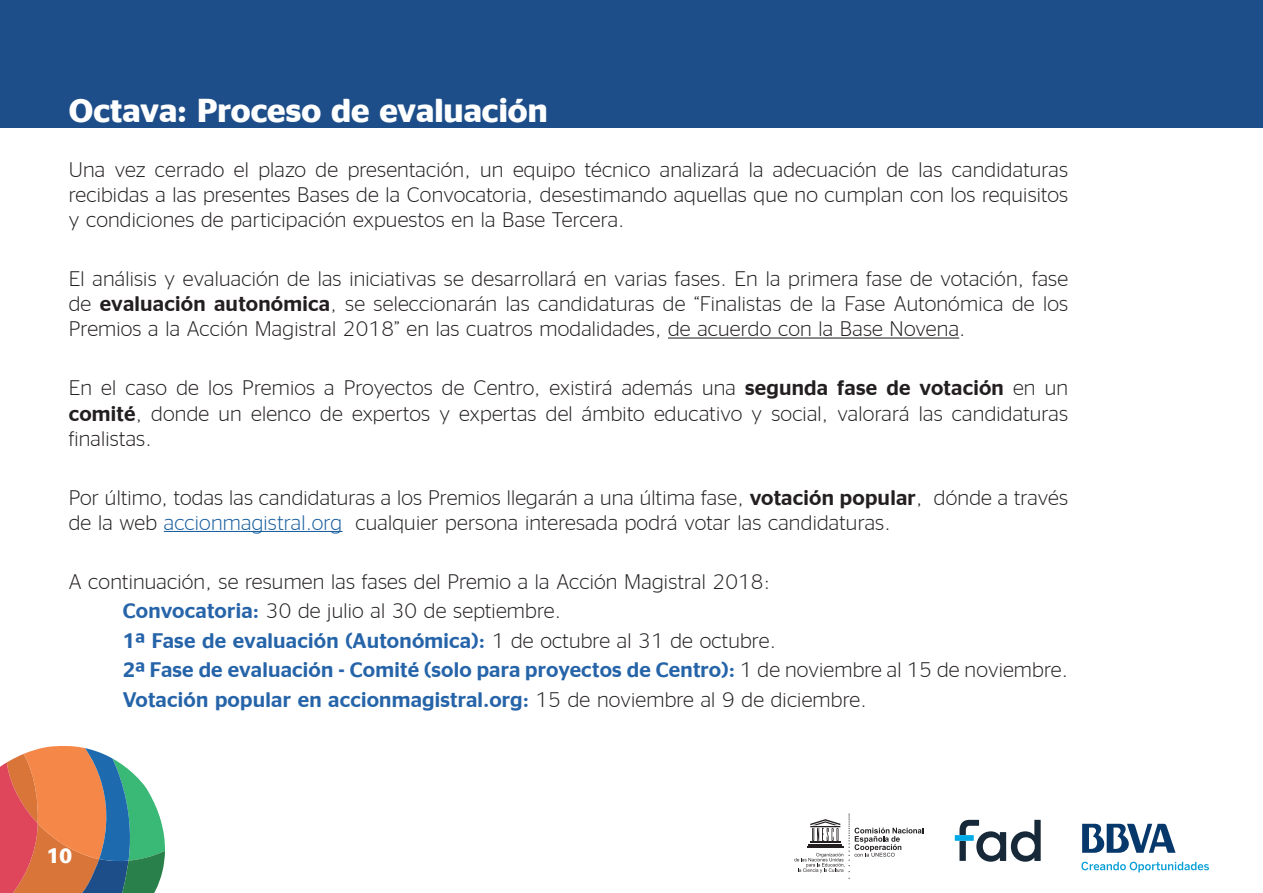
<style>
.page{position:relative;width:1263px;height:893px;background:#fff}
.page>*{position:absolute;margin:0;border:0;box-sizing:border-box;transform-origin:0 0}
.t1{font:700 33px "BBVA Office";color:#fff}
.t2{font:300 21px/25.2px "BBVA Office";letter-spacing:.01em;color:#231f20;text-align:justify}
.t3{font:300 21px "BBVA Office";letter-spacing:.01em;color:#2664a9}
.t4{font:700 21px "BBVA Office";color:#fff}
.s1{font-style:inherit}
.s2{color:#175d9e}
.s3{color:#2664a9}
.s4{color:#231f20}
</style>
<div class="page">
<svg style="left:0;top:746px;width:165px;height:147px;background:#b0886f"></svg>
<svg style="left:794px;top:814px;width:129px;height:65px"></svg>
<svg style="left:1082px;top:824px;width:93px;height:29px"></svg>
<svg style="left:1081px;top:862px;width:128px;height:10px"></svg>
<svg style="left:959px;top:820px;width:82px;height:42px"></svg>
<div style="left:955px;top:835px;width:19px;height:6px;background:#00abe7"></div>
<div style="left:0;top:0;width:1263px;height:128px;background:#1e4e89"></div>
<hr style="left:668px;top:337px;width:291px;height:2px;background:#231f20">
<hr style="left:164px;top:531px;width:178px;height:1px;background:#175d9e">
<p class="t1" style="left:69px;top:91px;width:480px">Octava: Proceso de evaluación</p>
<p class="t2" style="left:69px;top:157px;width:1001px">Una vez cerrado el plazo de presentación, un equipo técnico analizará la adecuación de las candidaturas recibidas a las presentes Bases de la Convocatoria, desestimando aquellas que no cumplan con los requisitos y condiciones de participación expuestos en la Base Tercera.</p>
<p class="t2" style="left:69px;top:266px;width:1001px">El análisis y evaluación de las iniciativas se desarrollará en varias fases. En la primera fase de votación, fase de <span class="s1">evaluación autonómica</span>, se seleccionarán las candidaturas de “Finalistas de la Fase Autonómica de los Premios a la Acción Magistral 2018” en las cuatros modalidades, de acuerdo con la Base Novena.</p>
<p class="t2" style="left:69px;top:375px;width:1001px">En el caso de los Premios a Proyectos de Centro, existirá además una <span class="s1">segunda fase de votación</span> en un <span class="s1">comité</span>, donde un elenco de expertos y expertas del ámbito educativo y social, valorará las candidaturas finalistas.</p>
<p class="t2" style="left:69px;top:484px;width:1001px">Por último, todas las candidaturas a los Premios llegarán a una última fase, <span class="s1">votación popular</span>, dónde a través de la web <span class="s2">accionmagistral.org</span> cualquier persona interesada podrá votar las candidaturas.</p>
<p class="t2" style="left:69px;top:569px;width:703px">A continuación, se resumen las fases del Premio a la Acción Magistral 2018:</p>
<p class="t2" style="left:123px;top:598px;width:440px"><span class="s3">Convocatoria:</span> 30 de julio al 30 de septiembre.</p>
<p class="t3" style="left:123px;top:628px;width:655px">1ª Fase de evaluación (Autonómica): <span class="s4">1 de octubre al 31 de octubre.</span></p>
<p class="t3" style="left:123px;top:658px;width:947px">2ª Fase de evaluación - Comité (solo para proyectos de Centro): <span class="s4">1 de noviembre al 15 de noviembre.</span></p>
<p class="t3" style="left:123px;top:687px;width:745px">Votación popular en accionmagistral.org: <span class="s4">15 de noviembre al 9 de diciembre.</span></p>
<p class="t4" style="left:47px;top:843px;width:27px">10</p>
</div>
